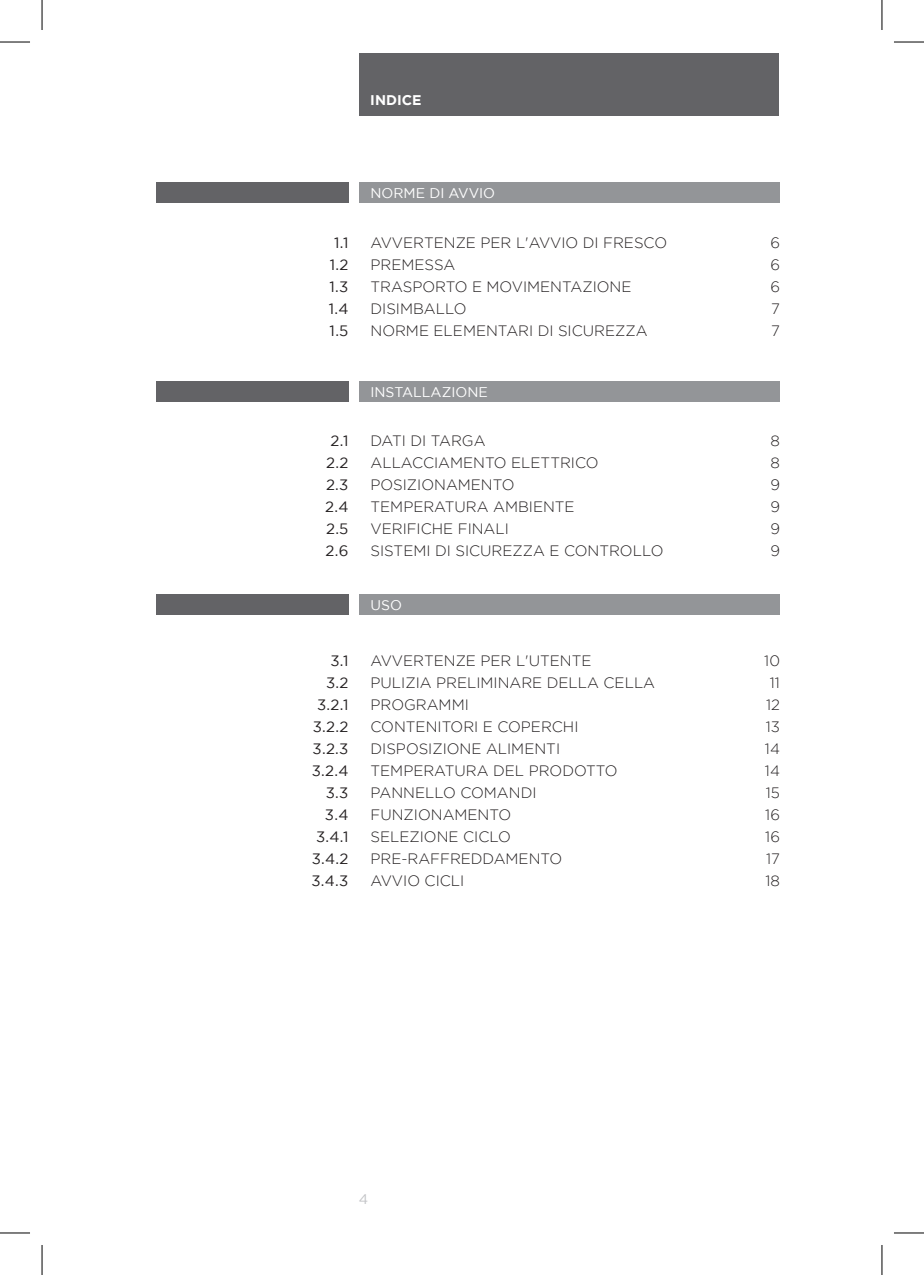
<style>
.page{position:relative;width:924px;height:1275px;background:#fff}
.page>*{position:absolute;margin:0;border:0;box-sizing:border-box;transform-origin:0 0}
.t1{font:300 15px/22px "Gotham";color:#231f20}
.t2{font:15px/22px "Gotham";color:#231f20;text-align:center}
.t3{font:14px "Gotham";color:#fff}
.t4{font:700 14px "Gotham";color:#fff}
.t5{font:14px "Gotham";color:#c2c3c6}
</style>
<div class="page">
<div style="left:359px;top:53px;width:419px;height:63px;background:#636366"></div>
<div style="left:155px;top:183px;width:193px;height:20px;background:#636366"></div>
<div style="left:359px;top:183px;width:420px;height:20px;background:#939598"></div>
<div style="left:155px;top:381px;width:193px;height:21px;background:#636366"></div>
<div style="left:359px;top:381px;width:420px;height:21px;background:#939598"></div>
<div style="left:155px;top:594px;width:193px;height:20px;background:#636366"></div>
<div style="left:359px;top:594px;width:420px;height:20px;background:#939598"></div>
<hr style="left:0;top:42px;width:30px;height:1px;background:#000">
<hr style="left:893px;top:42px;width:30px;height:1px;background:#000">
<hr style="left:0;top:1232px;width:30px;height:1px;background:#000">
<hr style="left:893px;top:1232px;width:30px;height:1px;background:#000">
<hr style="left:42px;top:0;width:1px;height:30px;background:#000">
<hr style="left:42px;top:1245px;width:1px;height:30px;background:#000">
<hr style="left:881px;top:0;width:1px;height:30px;background:#000">
<hr style="left:881px;top:1245px;width:1px;height:30px;background:#000">
<p class="t4" style="left:370px;top:92px;width:53px">INDICE</p>
<p class="t2" style="left:328px;top:231px;width:21px">1.1<br>1.2<br>1.3<br>1.4<br>1.5</p>
<p class="t2" style="left:325px;top:429px;width:25px">2.1<br>2.2<br>2.3<br>2.4<br>2.5<br>2.6</p>
<p class="t2" style="left:311px;top:649px;width:39px;text-align:right">3.1<br>3.2<br>3.2.1<br>3.2.2<br>3.2.3<br>3.2.4<br>3.3<br>3.4<br>3.4.1<br>3.4.2<br>3.4.3</p>
<p class="t3" style="left:370px;top:185px;width:126px">NORME DI AVVIO</p>
<p class="t1" style="left:370px;top:231px;width:298px">AVVERTENZE PER L'AVVIO DI FRESCO<br>PREMESSA<br>TRASPORTO E MOVIMENTAZIONE<br>DISIMBALLO<br>NORME ELEMENTARI DI SICUREZZA</p>
<p class="t1" style="left:770px;top:231px;width:11px;text-align:justify">6<br>6<br>6<br>7<br>7</p>
<p class="t3" style="left:370px;top:384px;width:119px">INSTALLAZIONE</p>
<p class="t1" style="left:370px;top:429px;width:294px">DATI DI TARGA<br>ALLACCIAMENTO ELETTRICO<br>POSIZIONAMENTO<br>TEMPERATURA AMBIENTE<br>VERIFICHE FINALI<br>SISTEMI DI SICUREZZA E CONTROLLO</p>
<p class="t1" style="left:770px;top:429px;width:11px;text-align:justify">8<br>8<br>9<br>9<br>9<br>9</p>
<p class="t3" style="left:370px;top:597px;width:33px">USO</p>
<p class="t1" style="left:370px;top:649px;width:286px">AVVERTENZE PER L'UTENTE<br>PULIZIA PRELIMINARE DELLA CELLA<br>PROGRAMMI<br>CONTENITORI E COPERCHI<br>DISPOSIZIONE ALIMENTI<br>TEMPERATURA DEL PRODOTTO<br>PANNELLO COMANDI<br>FUNZIONAMENTO<br>SELEZIONE CICLO<br>PRE-RAFFREDDAMENTO<br>AVVIO CICLI</p>
<p class="t1" style="left:764px;top:649px;width:17px;text-align:center">10<br>11<br>12<br>13<br>14<br>14<br>15<br>16<br>16<br>17<br>18</p>
<p class="t5" style="left:359px;top:1191px;width:11px">4</p>
</div>
